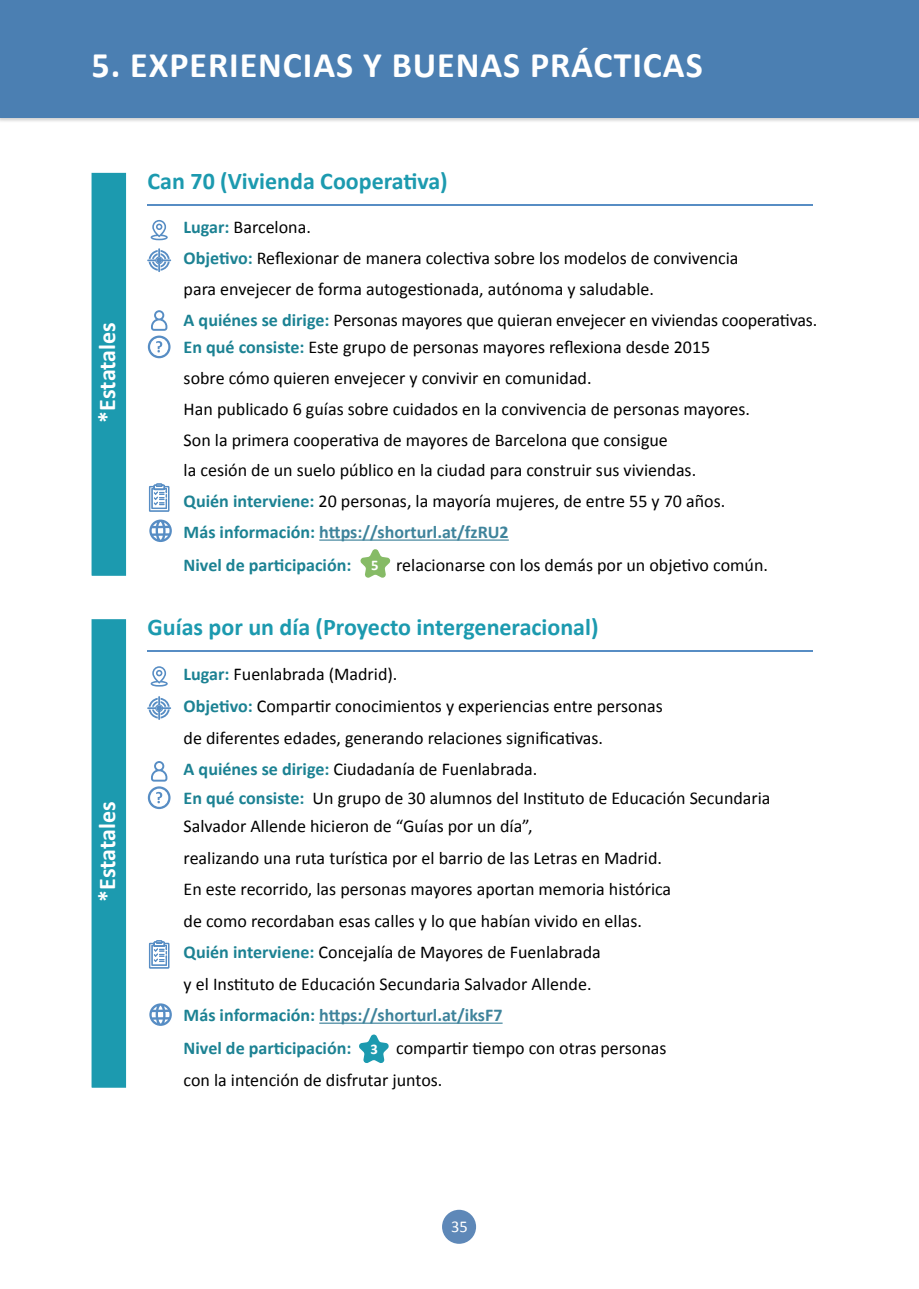
<style>
.page{position:relative;width:919px;height:1289px;background:#fff}
.page>*{position:absolute;margin:0;border:0;box-sizing:border-box;transform-origin:0 0}
.t1{font:700 36px "Calibri";letter-spacing:.025em;color:#fff}
.t2{font:700 24px "Calibri";color:#1c9aaf}
.t3{font:700 24px "Calibri";letter-spacing:-.005em;color:#fff}
.t4{font:18px/30.8px "Calibri";color:#000}
.t5{font:16.5px "Calibri";color:#fff}
.t6{font:700 14.7px "Calibri";color:#fff}
.s1{font-weight:700;color:#1c8293}
.s2{font-weight:700;color:#3e839b}
.s3{font-weight:700;font-size:14.7px;color:#fff}
</style>
<div class="page">
<hr style="left:147px;top:650px;width:666px;height:1px;background:#578dc4">
<div style="left:91px;top:619px;width:35px;height:468px;background:#1c9aaf"></div>
<hr style="left:319px;top:1022px;width:183px;height:1px;background:#3e839b">
<svg style="left:151px;top:666px;width:17px;height:20px"></svg>
<svg style="left:148px;top:761px;width:22px;height:48px"></svg>
<svg style="left:147px;top:696px;width:24px;height:24px"></svg>
<svg style="left:149px;top:940px;width:20px;height:28px"></svg>
<svg style="left:149px;top:1003px;width:23px;height:22px"></svg>
<svg style="left:359px;top:1034px;width:30px;height:29px"></svg>
<div style="left:442px;top:1209px;width:34px;height:34px;background:#5e88b8;border-radius:50%"></div>
<div style="left:0;top:0;width:918px;height:118px;background:#4b7fb2"></div>
<hr style="left:147px;top:204px;width:666px;height:1px;background:#578dc4">
<div style="left:91px;top:173px;width:35px;height:403px;background:#1c9aaf"></div>
<hr style="left:319px;top:539px;width:190px;height:1px;background:#3e839b">
<svg style="left:151px;top:220px;width:17px;height:20px"></svg>
<svg style="left:148px;top:310px;width:22px;height:48px"></svg>
<svg style="left:147px;top:248px;width:24px;height:24px"></svg>
<svg style="left:149px;top:483px;width:20px;height:29px"></svg>
<svg style="left:149px;top:519px;width:23px;height:23px"></svg>
<svg style="left:360px;top:549px;width:31px;height:29px"></svg>
<h1 class="t1" style="left:91px;top:40px;width:612px">5. EXPERIENCIAS Y BUENAS PRÁCTICAS</h1>
<h2 class="t3" style="left:90px;top:422px;width:102px;rotate:-90deg">*Estatales</h2>
<h2 class="t3" style="left:90px;top:901px;width:102px;rotate:-90deg">*Estatales</h2>
<h2 class="t2" style="left:148px;top:164px;width:302px">Can 70 (Vivienda Cooperativa)</h2>
<p class="t4" style="left:184px;top:211px;width:635px"><span class="s1">Lugar:</span> Barcelona.<br><span class="s1">Objetivo:</span> Reflexionar de manera colectiva sobre los modelos de convivencia<br>para envejecer de forma autogestionada, autónoma y saludable.<br><span class="s1">A quiénes se dirige:</span> Personas mayores que quieran envejecer en viviendas cooperativas.</p>
<p class="t4" style="left:184px;top:331px;width:568px"><span class="s1">En qué consiste:</span> Este grupo de personas mayores reflexiona desde 2015 sobre cómo quieren envejecer y convivir en comunidad.<br>Han publicado 6 guías sobre cuidados en la convivencia de personas mayores.<br>Son la primera cooperativa de mayores de Barcelona que consigue<br>la cesión de un suelo público en la ciudad para construir sus viviendas.<br><span class="s1">Quién interviene:</span> 20 personas, la mayoría mujeres, de entre 55 y 70 años.<br><span class="s1">Más información:</span> <span class="s2">https://shorturl.at/fzRU2</span></p>
<p class="t4" style="left:184px;top:549px;width:586px"><span class="s1">Nivel de participación:</span> <span class="s3">5</span> relacionarse con los demás por un objetivo común.</p>
<h2 class="t2" style="left:148px;top:610px;width:452px">Guías por un día (Proyecto intergeneracional)</h2>
<p class="t4" style="left:184px;top:658px;width:480px;line-height:31.5px"><span class="s1">Lugar:</span> Fuenlabrada (Madrid).<br><span class="s1">Objetivo:</span> Compartir conocimientos y experiencias entre personas de diferentes edades, generando relaciones significativas.<br><span class="s1">A quiénes se dirige:</span> Ciudadanía de Fuenlabrada.</p>
<p class="t4" style="left:184px;top:782px;width:588px;line-height:28.5px"><span class="s1">En qué consiste:</span> Un grupo de 30 alumnos del Instituto de Educación Secundaria<br>Salvador Allende hicieron de “Guías por un día”,</p>
<p class="t4" style="left:184px;top:840px;width:489px;line-height:31.8px">realizando una ruta turística por el barrio de las Letras en Madrid.<br>En este recorrido, las personas mayores aportan memoria histórica de como recordaban esas calles y lo que habían vivido en ellas.<br><span class="s1">Quién interviene:</span> Concejalía de Mayores de Fuenlabrada<br>y el Instituto de Educación Secundaria Salvador Allende.<br><span class="s1">Más información:</span> <span class="s2">https://shorturl.at/iksF7<br></span><span class="s1">Nivel de participación:</span></p>
<p class="t4" style="left:184px;top:1031px;width:484px;line-height:31.5px;text-indent:212px">compartir tiempo con otras personas con la intención de disfrutar juntos.</p>
<p class="t6" style="left:370px;top:1038px;width:9px">3</p>
<p class="t5" style="left:451px;top:1216px;width:18px">35</p>
</div>
